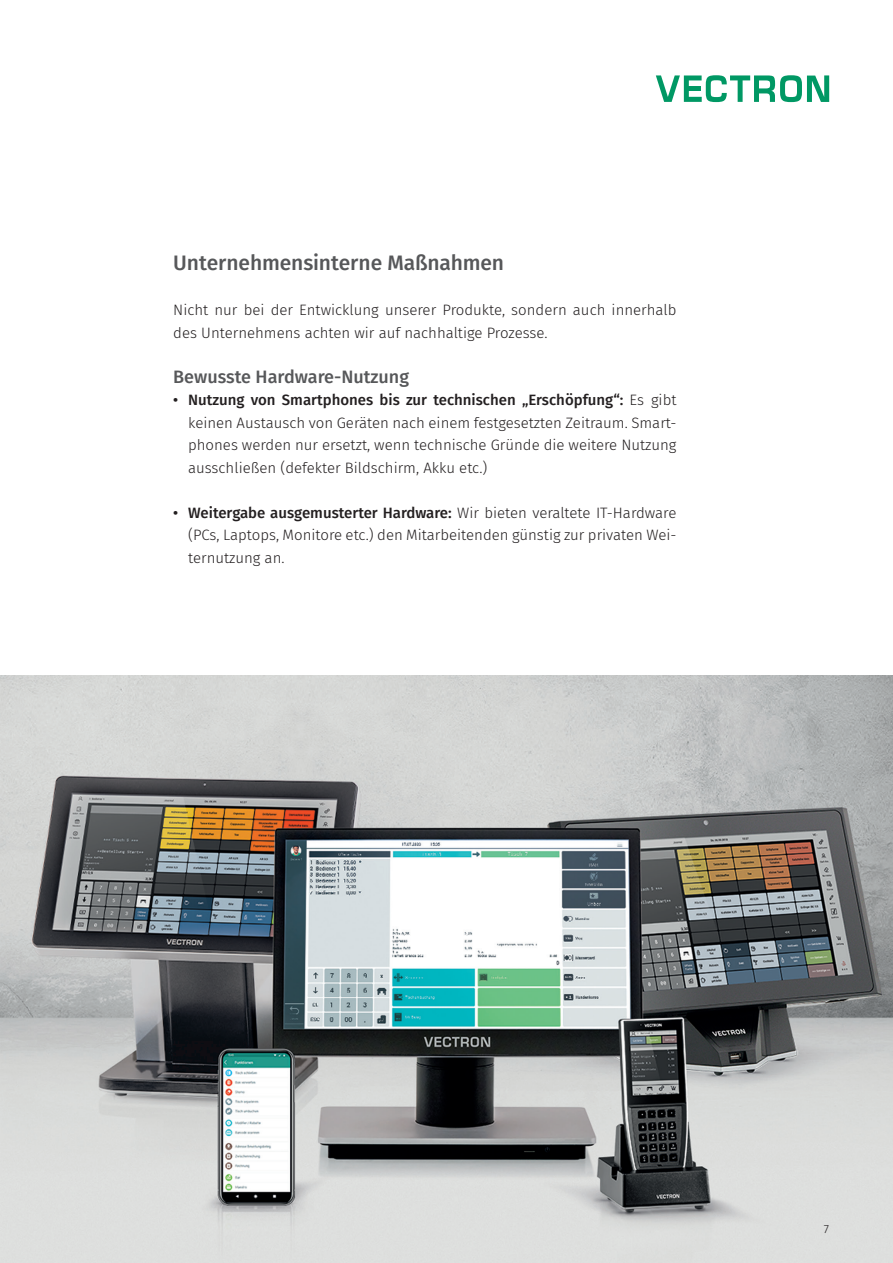
<style>
.page{position:relative;width:893px;height:1263px;background:#fff}
.page>*{position:absolute;margin:0;border:0;box-sizing:border-box;transform-origin:0 0}
.t1{font:500 21px "Fira Sans";letter-spacing:-.005em;color:#57585a}
.t2{font:500 18px "Fira Sans";color:#57585a}
.t3{font:300 15px/22.5px "Fira Sans";color:#231f20;text-align:justify}
.t4{font:300 12px "Fira Sans";color:#231f20}
.s1{font-weight:500}
</style>
<div class="page">
<img style="left:0;top:675px;width:893px;height:588px">
<svg style="left:656px;top:75px;width:173px;height:27px"></svg>
<h1 class="t1" style="left:173px;top:246px;width:332px">Unternehmensinterne Maßnahmen</h1>
<p class="t3" style="left:173px;top:298px;width:505px">Nicht nur bei der Entwicklung unserer Produkte, sondern auch innerhalb des Unternehmens achten wir auf nachhaltige Prozesse.</p>
<p class="t2" style="left:173px;top:362px;width:237px">Bewusste Hardware-Nutzung</p>
<p class="t3" style="left:188px;top:388px;width:490px;text-indent:-15px"><span class="s1">• Nutzung von Smartphones bis zur technischen „Erschöpfung“:</span> Es gibt keinen Austausch von Geräten nach einem festgesetzten Zeitraum. Smart&shy;phones werden nur ersetzt, wenn technische Gründe die weitere Nutzung ausschließen (defekter Bildschirm, Akku etc.)</p>
<p class="t3" style="left:188px;top:501px;width:490px;text-indent:-15px"><span class="s1">• Weitergabe ausgemusterter Hardware:</span> Wir bieten veraltete IT-Hardware (PCs, Laptops, Monitore etc.) den Mitarbeitenden günstig zur privaten Wei&shy;ternutzung an.</p>
<p class="t4" style="left:824px;top:1220px;width:7px">7</p>
</div>
